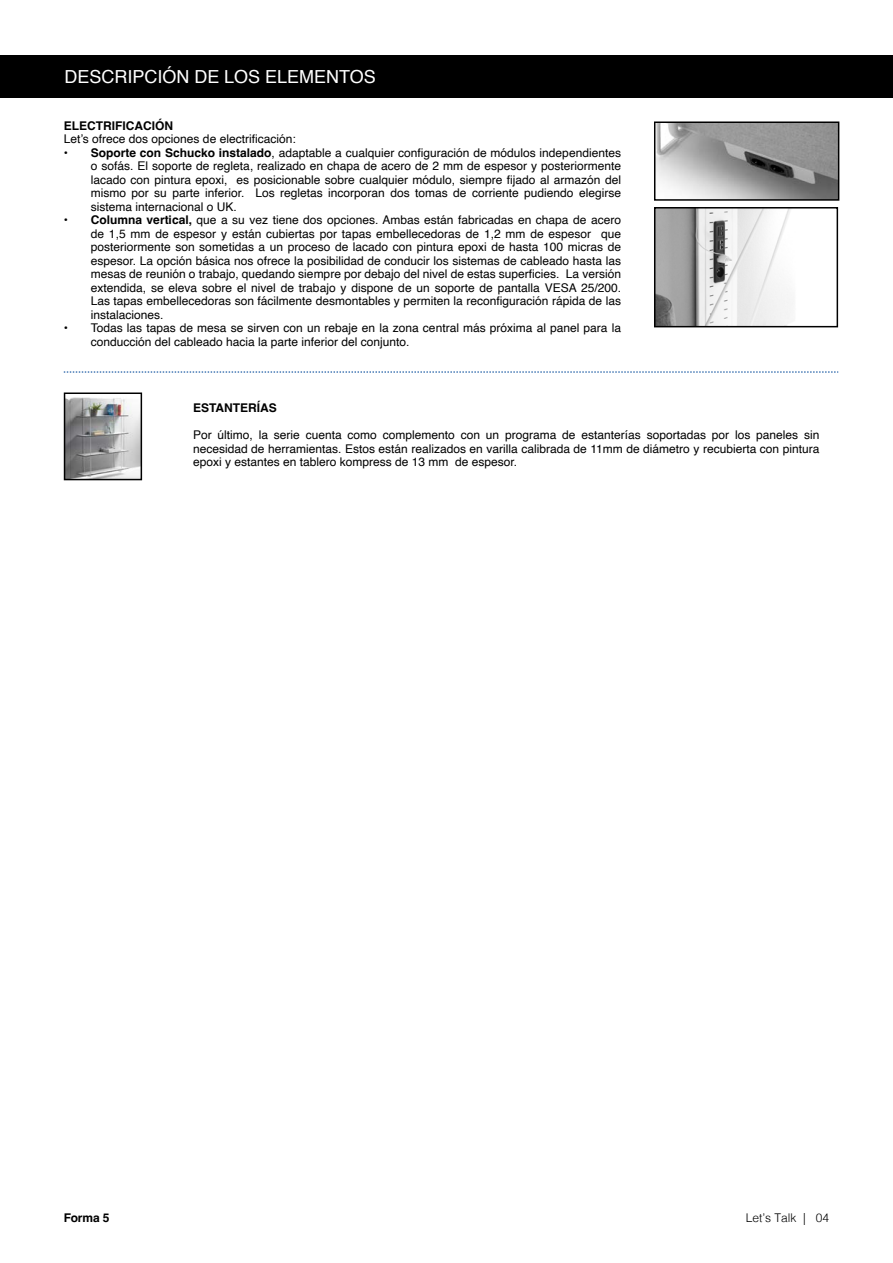
<style>
.page{position:relative;width:893px;height:1263px;background:#fff}
.page>*{position:absolute;margin:0;border:0;box-sizing:border-box;transform-origin:0 0}
.t1{font:18px "Helvetica";color:#fff}
.t2{font:12px/13.5px "Helvetica";color:#000;text-align:justify}
.t3{font:700 12px "Helvetica";color:#000}
.t4{font:300 12px "Helvetica";color:#000}
.s1{font-weight:700}
</style>
<div class="page">
<div style="left:0;top:55px;width:893px;height:43px;background:#000"></div>
<img style="left:657px;top:124px;width:179px;height:74px">
<div style="left:654px;top:121px;width:185px;height:80px;border:2px solid #000"></div>
<img style="left:657px;top:210px;width:136px;height:114px">
<div style="left:654px;top:207px;width:184px;height:120px;border:2px solid #000"></div>
<img style="left:67px;top:397px;width:72px;height:80px">
<div style="left:64px;top:392px;width:78px;height:88px;border:2px solid #000"></div>
<svg style="left:64px;top:371px;width:774px;height:2px"></svg>
<p class="t1" style="left:65px;top:63px;width:313px">DESCRIPCIÓN DE LOS ELEMENTOS</p>
<p class="t3" style="left:64px;top:118px;width:111px">ELECTRIFICACIÓN</p>
<p class="t2" style="left:64px;top:133px;width:233px">Let’s ofrece dos opciones de electrificación:</p>
<p class="t2" style="left:91px;top:146px;width:532px;text-indent:-27px"><span class="s1">• Soporte con Schucko instalado</span>, adaptable a cualquier configuración de módulos independientes o sofás. El soporte de regleta, realizado en chapa de acero de 2 mm de espesor y posteriormente lacado con pintura epoxi, es posicionable sobre cualquier módulo, siempre fijado al armazón del mismo por su parte inferior. Los regletas incorporan dos tomas de corriente pudiendo elegirse sistema internacional o UK.</p>
<p class="t2" style="left:91px;top:214px;width:532px;text-indent:-27px"><span class="s1">• Columna vertical,</span> que a su vez tiene dos opciones. Ambas están fabricadas en chapa de acero de 1,5 mm de espesor y están cubiertas por tapas embellecedoras de 1,2 mm de espesor que posteriormente son sometidas a un proceso de lacado con pintura epoxi de hasta 100 micras de espesor. La opción básica nos ofrece la posibilidad de conducir los sistemas de cableado hasta las mesas de reunión o trabajo, quedando siempre por debajo del nivel de estas superficies. La versión extendida, se eleva sobre el nivel de trabajo y dispone de un soporte de pantalla VESA 25/200.<br>Las tapas embellecedoras son fácilmente desmontables y permiten la reconfiguración rápida de las instalaciones.</p>
<p class="t2" style="left:91px;top:322px;width:532px;text-indent:-27px">• Todas las tapas de mesa se sirven con un rebaje en la zona central más próxima al panel para la conducción del cableado hacia la parte inferior del conjunto.</p>
<p class="t3" style="left:193px;top:401px;width:85px">ESTANTERÍAS</p>
<p class="t2" style="left:193px;top:429px;width:628px">Por último, la serie cuenta como complemento con un programa de estanterías soportadas por los paneles sin necesidad de herramientas. Estos están realizados en varilla calibrada de 11mm de diámetro y recubierta con pintura epoxi y estantes en tablero kompress de 13 mm de espesor.</p>
<p class="t3" style="left:64px;top:1211px;width:47px">Forma 5</p>
<p class="t4" style="left:746px;top:1207px;width:85px">Let’s Talk | 04</p>
</div>
